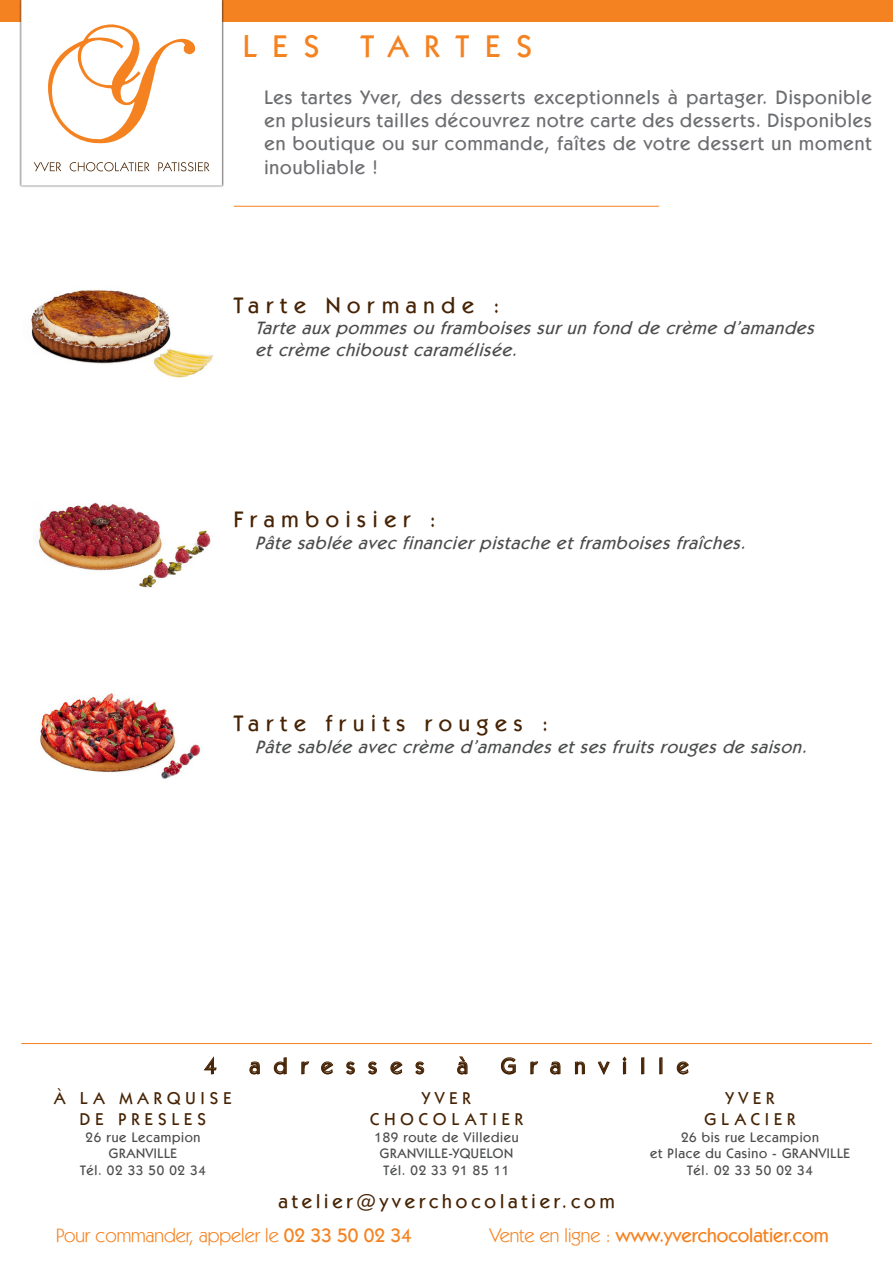
<style>
.page{position:relative;width:893px;height:1263px;background:#fff}
.page>*{position:absolute;margin:0;border:0;box-sizing:border-box;transform-origin:0 0}
.t1{font:500 31.5px "Kabel IT Cby BT";letter-spacing:.52em;color:#f58220}
.t2{font:500 22.5px "Kabel IT Cby BT";letter-spacing:.3em;color:#462304}
.t3{font:500 22.35px "Kabel IT Cby BT";letter-spacing:.6em;color:#462304}
.t4{font:500 19.5px/23.4px "Kabel IT Cby BT";letter-spacing:.05em;color:#6c6d70;text-align:justify}
.t5{font:500 19.5px "Kabel IT Cby BT";color:#f58220}
.t6{font:19.5px "Kabel IT Cby BT";color:#f58220}
.t7{font:500 19.5px "Kabel IT Cby BT";letter-spacing:.2em;color:#462304}
.t8{font:italic 500 18px "Kabel IT Cby BT";color:#4b4c4d}
.t9{font:500 17.1px/20.5px "Kabel IT Cby BT";letter-spacing:.3em;color:#462304;text-align:center}
.t10{font:500 13.8px/16.5px "Kabel IT Cby BT";letter-spacing:.05em;color:#4b4c4d;text-align:center}
.s1{font-weight:500}
.s2{font-weight:400}
</style>
<div class="page">
<div style="left:0;top:0;width:893px;height:21px;background:#f58220"></div>
<div style="left:19px;top:0;width:205px;height:188px;background:#231f20;opacity:.75"></div>
<svg style="left:21px;top:0;width:201px;height:186px"></svg>
<img style="left:31px;top:290px;width:183px;height:88px">
<img style="left:38px;top:502px;width:173px;height:86px">
<img style="left:40px;top:693px;width:161px;height:86px">
<svg style="left:203px;top:1056px;width:14px;height:18px"></svg>
<svg style="left:249px;top:1061px;width:11px;height:14px"></svg>
<svg style="left:273px;top:1057px;width:14px;height:17px"></svg>
<svg style="left:301px;top:1061px;width:8px;height:13px"></svg>
<svg style="left:321px;top:1061px;width:13px;height:13px"></svg>
<svg style="left:346px;top:1061px;width:9px;height:13px"></svg>
<svg style="left:368px;top:1061px;width:9px;height:13px"></svg>
<svg style="left:390px;top:1061px;width:13px;height:13px"></svg>
<svg style="left:415px;top:1061px;width:9px;height:13px"></svg>
<svg style="left:457px;top:1056px;width:11px;height:19px"></svg>
<svg style="left:501px;top:1057px;width:15px;height:18px"></svg>
<svg style="left:530px;top:1061px;width:8px;height:13px"></svg>
<svg style="left:550px;top:1061px;width:11px;height:14px"></svg>
<svg style="left:575px;top:1061px;width:10px;height:13px"></svg>
<svg style="left:597px;top:1061px;width:13px;height:14px"></svg>
<svg style="left:622px;top:1056px;width:5px;height:18px"></svg>
<div style="left:641px;top:1057px;width:3px;height:17px;border:1px solid #462304"></div>
<svg style="left:676px;top:1061px;width:13px;height:13px"></svg>
<hr style="left:21px;top:1043px;width:851px;height:1px;background:#f58220">
<hr style="left:234px;top:206px;width:425px;height:1px;background:#f58220">
<p class="t1" style="left:243px;top:27px;width:78px">LES</p>
<p class="t1" style="left:361px;top:27px;width:173px">TARTES</p>
<p class="t4" style="left:264px;top:85px;width:609px">Les tartes Yver, des desserts exceptionnels à partager. Disponible en plusieurs tailles découvrez notre carte des desserts. Disponibles en boutique ou sur commande, faîtes de votre dessert un moment inoubliable !</p>
<p class="t2" style="left:234px;top:291px;width:267px">Tarte Normande :</p>
<p class="t8" style="left:255px;top:317px;width:565px">Tarte auxpommesou framboisessurun fond de crème d’amandes</p>
<p class="t8" style="left:255px;top:338px;width:269px">etcrème chiboustcaramélisée.</p>
<p class="t2" style="left:234px;top:506px;width:203px">Framboisier :</p>
<p class="t8" style="left:255px;top:531px;width:497px">Pâte sablée avec financierpistache etframboisesfraîches.</p>
<p class="t2" style="left:234px;top:709px;width:316px">Tarte fruits rouges :</p>
<p class="t8" style="left:255px;top:735px;width:559px">Pâte sablée avec crème d’amandesetsesfruitsrougesde saison.</p>
<p class="t3" style="left:204px;top:1052px;width:14px">4</p>
<p class="t3" style="left:249px;top:1052px;width:176px">adresses</p>
<p class="t3" style="left:457px;top:1052px;width:12px">à</p>
<p class="t3" style="left:501px;top:1052px;width:189px">Granville</p>
<p class="t9" style="left:54px;top:1088px;width:178px">À LA MARQUISE<br>DE PRESLES</p>
<p class="t10" style="left:80px;top:1128px;width:127px">26 rue Lecampion<br>GRANVILLE<br>Tél. 02 33 50 02 34</p>
<p class="t9" style="left:370px;top:1088px;width:154px">YVER<br>CHOCOLATIER</p>
<p class="t10" style="left:374px;top:1128px;width:145px">189 route de Villedieu<br>GRANVILLE-YQUELON<br>Tél. 02 33 91 85 11</p>
<p class="t9" style="left:705px;top:1088px;width:92px">YVER<br>GLACIER</p>
<p class="t10" style="left:650px;top:1128px;width:201px">26 bis rue Lecampion<br>et Place du Casino - GRANVILLE<br>Tél. 02 33 50 02 34</p>
<p class="t7" style="left:278px;top:1189px;width:338px">atelier@yverchocolatier.com</p>
<p class="t6" style="left:56px;top:1223px;width:357px">Pour commander, appeler le <span class="s1">02 33 50 02 34</span></p>
<p class="t5" style="left:489px;top:1223px;width:341px"><span class="s2">Vente en ligne :</span> www.yverchocolatier.com</p>
</div>
